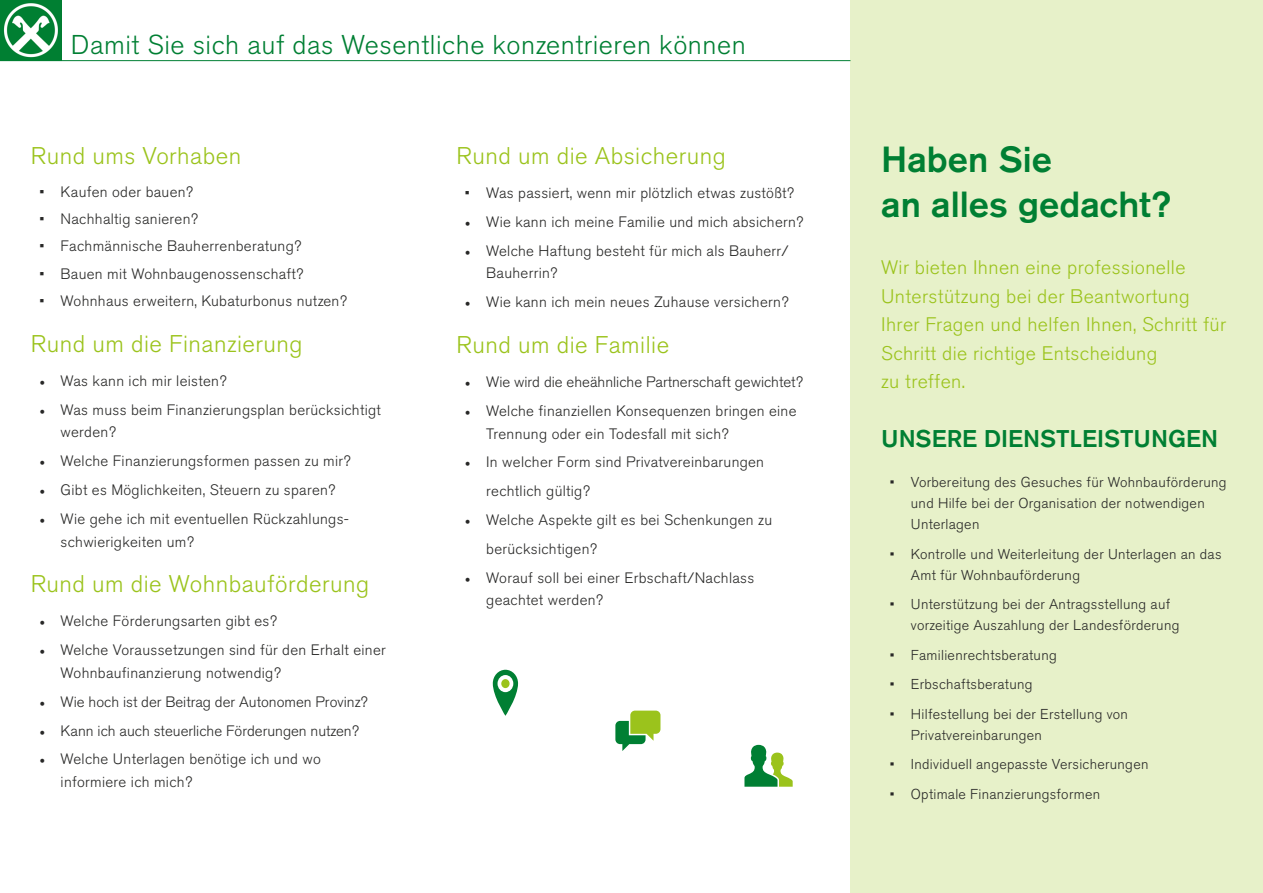
<style>
.page{position:relative;width:1263px;height:893px;background:#fff}
.page>*{position:absolute;margin:0;border:0;box-sizing:border-box;transform-origin:0 0}
.t1{font:500 36px/45px "Akzidenz Grotesk BQ";color:#007f33}
.t2{font:300 27px "Akzidenz Grotesk BQ";letter-spacing:.02em;color:#007f33}
.t3{font:300 24px "Akzidenz Grotesk BQ";letter-spacing:.02em;color:#9bc31c}
.t4{font:500 24px "Akzidenz Grotesk BQ";color:#007f33}
.t5{font:300 19.5px/28.5px "Akzidenz Grotesk BQ";letter-spacing:.02em;color:#9bc31c}
.t6{font:300 15px/22.5px "Akzidenz Grotesk BQ";letter-spacing:.02em;color:#282827}
.t7{font:300 15px "Akzidenz Grotesk BQ";color:#282827}
.t8{font:300 14.25px/21px "Akzidenz Grotesk BQ";letter-spacing:.02em;color:#282827}
.s1{font-family:"Minion Pro";font-weight:400}
</style>
<div class="page">
<img style="left:0;top:0;width:61px;height:60px">
<div style="left:850px;top:0;width:413px;height:893px;background:#e7f1c9"></div>
<svg style="left:493px;top:670px;width:25px;height:46px"></svg>
<div style="left:497px;top:675px;width:16px;height:17px;background:#fff;border-radius:50%"></div>
<div style="left:501px;top:679px;width:9px;height:9px;background:#9bc31c;border-radius:50%"></div>
<svg style="left:744px;top:745px;width:49px;height:42px"></svg>
<svg style="left:615px;top:711px;width:45px;height:40px"></svg>
<hr style="left:0;top:60px;width:850px;height:1px;background:#007f33">
<h2 class="t2" style="left:71px;top:30px;width:676px">Damit Sie sich auf das Wesentliche konzentrieren können</h2>
<h3 class="t3" style="left:31px;top:142px;width:212px">Rund ums Vorhaben</h3>
<p class="t6" style="left:39px;top:181px;width:155px">• Kaufen oder bauen?</p>
<p class="t6" style="left:39px;top:208px;width:160px">• Nachhaltig sanieren?</p>
<p class="t6" style="left:39px;top:235px;width:263px">• Fachmännische Bauherrenberatung?</p>
<p class="t6" style="left:39px;top:263px;width:266px">• Bauen mit Wohnbaugenossenschaft?</p>
<p class="t6" style="left:39px;top:290px;width:309px">• Wohnhaus erweitern, Kubaturbonus nutzen?</p>
<h3 class="t3" style="left:31px;top:330px;width:273px">Rund um die Finanzierung</h3>
<p class="t6" style="left:39px;top:370px;width:189px"><span class="s1">•</span> Was kann ich mir leisten?</p>
<p class="t6" style="left:61px;top:399px;width:322px;text-indent:-21px"><span class="s1">•</span> Was muss beim Finanzierungsplan berücksichtigt werden?</p>
<p class="t6" style="left:39px;top:450px;width:313px"><span class="s1">•</span> Welche Finanzierungsformen passen zu mir?</p>
<p class="t6" style="left:39px;top:479px;width:298px"><span class="s1">•</span> Gibt es Möglichkeiten, Steuern zu sparen?</p>
<p class="t6" style="left:61px;top:508px;width:290px;text-indent:-21px"><span class="s1">•</span> Wie gehe ich mit eventuellen Rückzahlungs&shy;schwierigkeiten um?</p>
<h3 class="t3" style="left:31px;top:570px;width:340px">Rund um die Wohnbauförderung</h3>
<p class="t6" style="left:39px;top:610px;width:239px"><span class="s1">•</span> Welche Förderungsarten gibt es?</p>
<p class="t6" style="left:61px;top:639px;width:327px;text-indent:-21px"><span class="s1">•</span> Welche Voraussetzungen sind für den Erhalt einer<br>Wohnbaufinanzierung notwendig?</p>
<p class="t7" style="left:39px;top:693px;width:330px"><span class="s1">•</span> Wie hoch ist der Beitrag der Autonomen Provinz?</p>
<p class="t7" style="left:39px;top:722px;width:321px"><span class="s1">•</span> Kann ich auch steuerliche Förderungen nutzen?</p>
<p class="t6" style="left:61px;top:748px;width:262px;text-indent:-21px"><span class="s1">•</span> Welche Unterlagen benötige ich und wo informiere ich mich?</p>
<h3 class="t3" style="left:456px;top:142px;width:271px">Rund um die Absicherung</h3>
<p class="t6" style="left:465px;top:182px;width:331px">• Was passiert, wenn mir plötzlich etwas zustößt?</p>
<p class="t6" style="left:465px;top:211px;width:340px"><span class="s1">•</span> Wie kann ich meine Familie und mich absichern?</p>
<p class="t6" style="left:486px;top:240px;width:304px;text-indent:-21px"><span class="s1">•</span> Welche Haftung besteht für mich als Bauherr/<br>Bauherrin?</p>
<p class="t6" style="left:465px;top:291px;width:325px"><span class="s1">•</span> Wie kann ich mein neues Zuhause versichern?</p>
<h3 class="t3" style="left:456px;top:331px;width:214px">Rund um die Familie</h3>
<p class="t7" style="left:465px;top:374px;width:339px"><span class="s1">•</span> Wie wird die eheähnliche Partnerschaft gewichtet?</p>
<p class="t6" style="left:486px;top:400px;width:312px;text-indent:-21px"><span class="s1">•</span> Welche finanziellen Konsequenzen bringen eine<br>Trennung oder ein Todesfall mit sich?</p>
<p class="t6" style="left:486px;top:448px;width:279px;line-height:28.8px;text-indent:-21px"><span class="s1">•</span> In welcher Form sind Privatvereinbarungen rechtlich gültig?</p>
<p class="t6" style="left:486px;top:506px;width:287px;line-height:28.8px;text-indent:-21px"><span class="s1">•</span> Welche Aspekte gilt es bei Schenkungen zu berücksichtigen?</p>
<p class="t6" style="left:486px;top:567px;width:269px;text-indent:-21px"><span class="s1">•</span> Worauf soll bei einer Erbschaft/Nachlass geachtet werden?</p>
<h1 class="t1" style="left:881px;top:136px;width:291px">Haben Sie<br>an alles gedacht?</h1>
<h3 class="t5" style="left:881px;top:254px;width:347px">Wir bieten Ihnen eine professionelle<br>Unterstützung bei der Beantwortung<br>Ihrer Fragen und helfen Ihnen, Schritt für<br>Schritt die richtige Entscheidung<br>zu treffen.</h3>
<h3 class="t4" style="left:881px;top:424px;width:338px">UNSERE DIENSTLEISTUNGEN</h3>
<p class="t8" style="left:911px;top:472px;width:317px;text-indent:-21px">• Vorbereitung des Gesuches für Wohnbauförderung und Hilfe bei der Organisation der notwendigen<br>Unterlagen</p>
<p class="t8" style="left:911px;top:544px;width:312px;text-indent:-21px">• Kontrolle und Weiterleitung der Unterlagen an das<br>Amt für Wohnbauförderung</p>
<p class="t8" style="left:911px;top:594px;width:270px;text-indent:-21px">• Unterstützung bei der Antragsstellung auf vorzeitige Auszahlung der Landesförderung</p>
<p class="t8" style="left:890px;top:645px;width:169px">• Familienrechtsberatung</p>
<p class="t8" style="left:890px;top:674px;width:144px">• Erbschaftsberatung</p>
<p class="t8" style="left:911px;top:704px;width:219px;text-indent:-21px">• Hilfestellung bei der Erstellung von<br>Privatvereinbarungen</p>
<p class="t8" style="left:890px;top:754px;width:260px">• Individuell angepasste Versicherungen</p>
<p class="t8" style="left:890px;top:784px;width:212px">• Optimale Finanzierungsformen</p>
</div>
